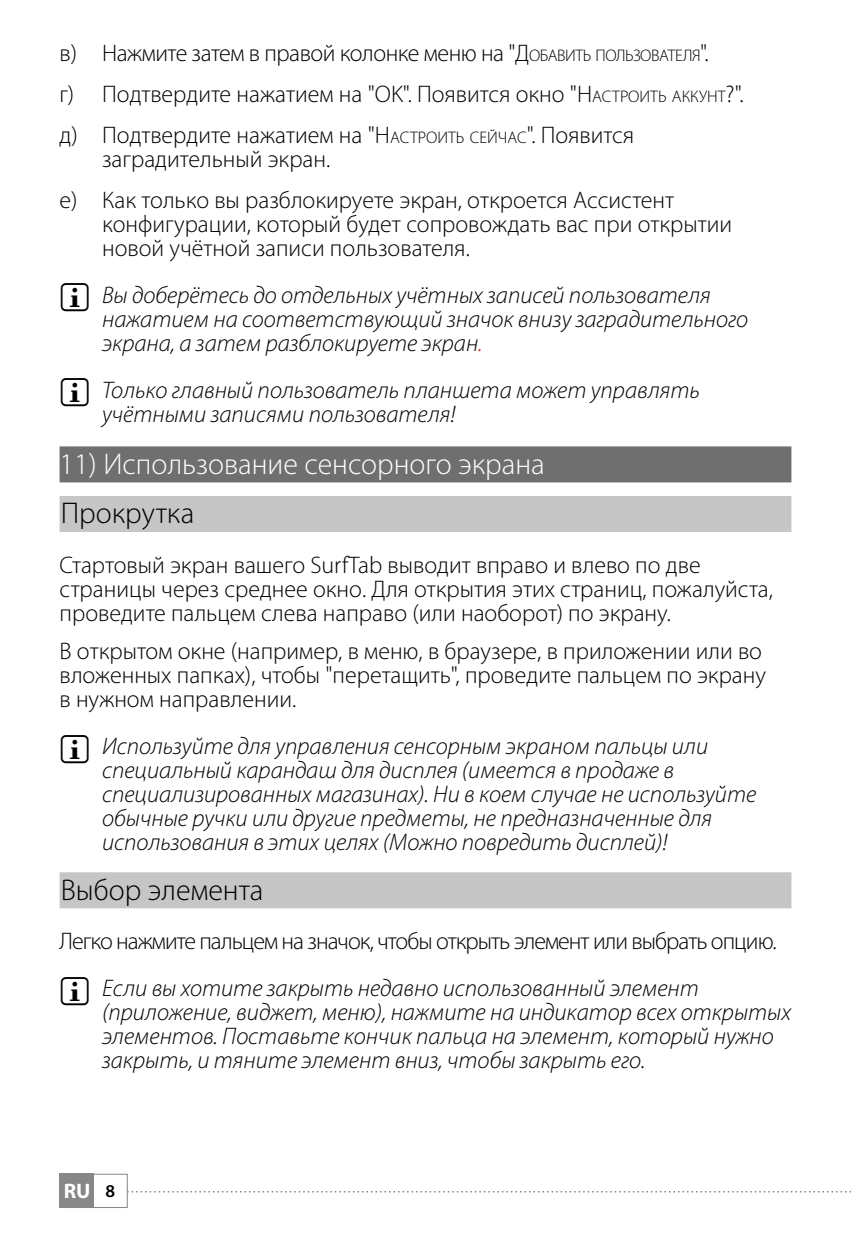
<style>
.page{position:relative;width:851px;height:1234px;background:#fff}
.page>*{position:absolute;margin:0;border:0;box-sizing:border-box;transform-origin:0 0}
.t1{font:300 30px "Myriad Pro";color:#fff}
.t2{font:300 30px "Myriad Pro";color:#000}
.t3{font:italic 300 24px/24px "Myriad Pro";color:#000}
.t4{font:300 24px/24px "Myriad Pro";color:#000}
.t5{font:300 24px "Myriad Pro";letter-spacing:-.04em;color:#000}
.t6{font:700 21px "Myriad Pro";color:#fff}
.s1{font-style:inherit}
.s2{font-size:16.8px}
.s3{color:#cd171a}
.s4{font-weight:600;font-size:18px;color:#000}
</style>
<div class="page">
<div style="left:60px;top:1173px;width:34px;height:34px;background:#878787"></div>
<div style="left:60px;top:1173px;width:68px;height:34px;border:1px solid #878787"></div>
<svg style="left:127px;top:1190px;width:723px;height:2px"></svg>
<div style="left:60px;top:446px;width:731px;height:36px;background:#706f6f"></div>
<div style="left:60px;top:496px;width:731px;height:36px;background:#c6c6c6"></div>
<div style="left:60px;top:872px;width:731px;height:36px;background:#c6c6c6"></div>
<p class="t4" style="left:60px;top:32px;width:685px;line-height:41.1px">в) Нажмите затем в правой колонке меню на "<span class="s1">Д</span><span class="s2">обавить пользователя</span>".<br>г) Подтвердите нажатием на "<span class="s1">OK</span>". Появится окно "<span class="s1">Н</span><span class="s2">астроить аккунт</span><span class="s1">?</span>". д) Подтвердите нажатием на "<span class="s1">Н</span><span class="s2">астроить сейчас</span>". Появится</p>
<p class="t4" style="left:60px;top:138px;width:616px;line-height:41.1px;text-indent:43px">заградительный экран.<br>e) Как только вы разблокируете экран, откроется Ассистент</p>
<p class="t4" style="left:102px;top:212px;width:631px">конфигурации, который будет сопровождать вас при открытии новой учётной записи пользователя.</p>
<p class="t3" style="left:102px;top:283px;width:647px">Вы доберётесь до отдельных учётных записей пользователя нажатием на соответствующий значок внизу заградительного экрана, а затем разблокируете экран<span class="s3">.</span></p>
<p class="t3" style="left:102px;top:378px;width:599px">Только главный пользователь планшета может управлять учётными записями пользователя!</p>
<p class="t1" style="left:60px;top:447px;width:486px">11) Использование сенсорного экрана</p>
<p class="t2" style="left:61px;top:497px;width:135px">Прокрутка</p>
<p class="t4" style="left:60px;top:553px;width:714px">Стартовый экран вашего SurfTab выводит вправо и влево по две страницы через среднее окно. Для открытия этих страниц, пожалуйста, проведите пальцем слева направо (или наоборот) по экрану.</p>
<p class="t4" style="left:60px;top:639px;width:707px">В открытом окне (например, в меню, в браузере, в приложении или во вложенных папках), чтобы "перетащить", проведите пальцем по экрану в нужном направлении.</p>
<p class="t3" style="left:102px;top:734px;width:655px">Используйте для управления сенсорным экраном пальцы или специальный карандаш для дисплея (имеется в продаже в специализированных магазинах). Ни в коем случае не используйте обычные ручки или другие предметы, не предназначенные для использования в этих целях (Можно повредить дисплей)!</p>
<p class="t2" style="left:61px;top:873px;width:204px">Выбор элемента</p>
<p class="t5" style="left:60px;top:927px;width:718px">Легко нажмите пальцем на значок, чтобы открыть элемент или выбрать опцию.</p>
<p class="t3" style="left:102px;top:976px;width:690px">Если вы хотите закрыть недавно использованный элемент (приложение, виджет, меню), нажмите на индикатор всех открытых элементов. Поставьте кончик пальца на элемент, который нужно закрыть, и тяните элемент вниз, чтобы закрыть его.</p>
<p class="t6" style="left:64px;top:1178px;width:53px">RU <span class="s4">8</span></p>
</div>
